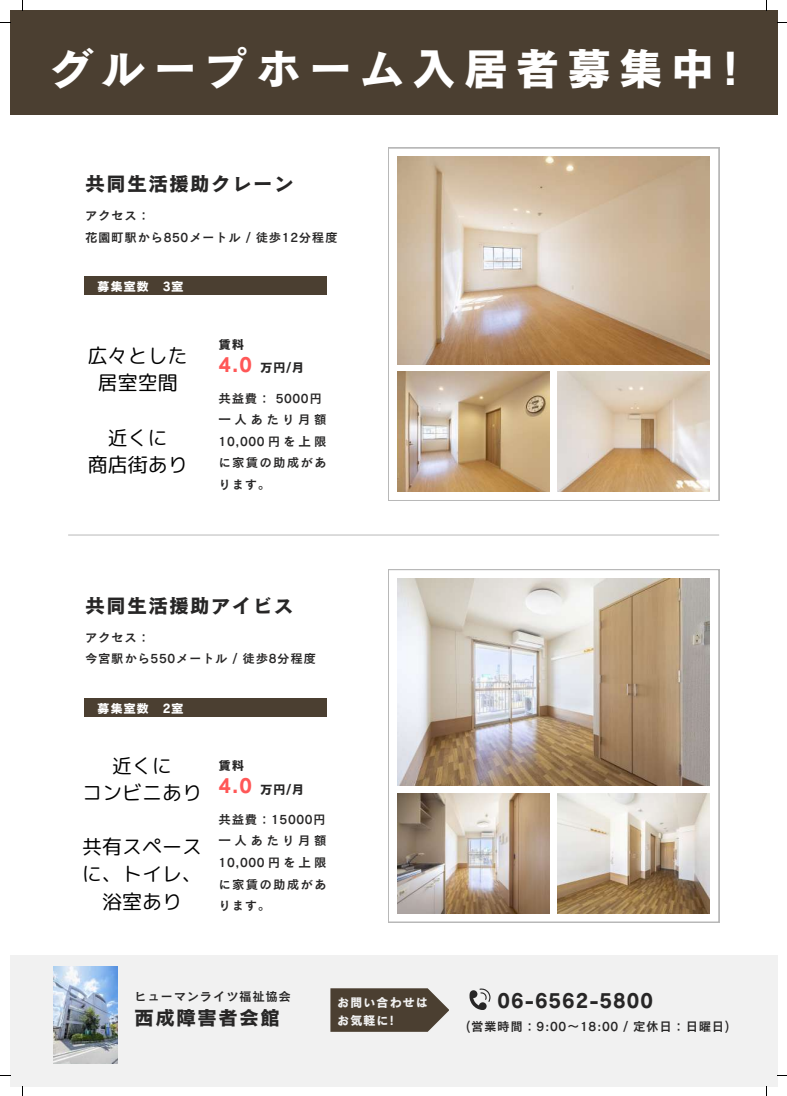
<style>
.page{position:relative;width:787px;height:1096px;background:#fff}
.page>*{position:absolute;margin:0;border:0;box-sizing:border-box;transform-origin:0 0}
.t1{font:45px "Canva Cezanne Pro N B";letter-spacing:.15em;color:#fff}
.t2{font:20px/27.2px "rounded mplus 1 p regular";color:#000;text-align:center}
.t3{font:20px "Canva Cezanne Pro N B";letter-spacing:.05em;color:#272626}
.t4{font:12.5px/21.5px "Canva Cezanne Pro N DB";letter-spacing:.05em;color:#272626}
.t5{font:12.5px/21.5px "Canva Cezanne Pro N DB";letter-spacing:.09em;color:#272626}
.t6{font:12.5px "Canva Cezanne Pro N B";letter-spacing:.05em;color:#272626}
.t7{font:12.5px/17.8px "Canva Cezanne Pro N B";letter-spacing:.05em;color:#f1f1f1}
.t8{font:12.5px "Canva Cezanne Pro N B";letter-spacing:.05em;color:#fff}
.s1{font-size:20px;color:#ff5757}
</style>
<div class="page">
<div style="left:10px;top:955px;width:767px;height:131px;background:#f1f1f1"></div>
<svg style="left:330px;top:988px;width:119px;height:43px;background:#5a5043"></svg>
<img style="left:53px;top:966px;width:65px;height:97px">
<div style="left:10px;top:10px;width:767px;height:105px;background:#4b3f31"></div>
<svg style="left:388px;top:148px;width:331px;height:353px"></svg>
<svg style="left:388px;top:569px;width:331px;height:353px"></svg>
<hr style="left:68px;top:534px;width:651px;height:1px;background:#b8b8b8">
<div style="left:85px;top:277px;width:242px;height:18px;background:#4b3f31"></div>
<div style="left:85px;top:698px;width:242px;height:18px;background:#4b3f31"></div>
<img style="left:397px;top:157px;width:312px;height:207px">
<img style="left:397px;top:372px;width:152px;height:120px">
<img style="left:558px;top:372px;width:152px;height:120px">
<img style="left:397px;top:578px;width:312px;height:207px">
<img style="left:397px;top:793px;width:152px;height:120px">
<img style="left:558px;top:793px;width:152px;height:120px">
<svg style="left:469px;top:988px;width:21px;height:21px"></svg>
<h1 class="t1" style="left:49px;top:45px;width:691px">グループホーム入居者募集中!</h1>
<h2 class="t3" style="left:85px;top:174px;width:210px">共同生活援助クレーン</h2>
<p class="t4" style="left:85px;top:205px;width:254px">アクセス：<br>花園町駅から850メートル / 徒歩12分程度</p>
<p class="t8" style="left:97px;top:280px;width:88px">募集室数 3室</p>
<h2 class="t2" style="left:88px;top:342px;width:101px">広々とした居室空間</h2>
<h2 class="t2" style="left:88px;top:423px;width:101px">近くに<br>商店街あり</h2>
<p class="t6" style="left:219px;top:337px;width:27px">賃料</p>
<p class="t6" style="left:219px;top:361px;width:84px"><span class="s1">4.0</span> 万円/月</p>
<p class="t5" style="left:219px;top:387px;width:109px">共益費： 5000円一人あたり月額<br>10,000 円を上限に家賃の助成があります。</p>
<h2 class="t3" style="left:85px;top:595px;width:210px">共同生活援助アイビス</h2>
<p class="t4" style="left:85px;top:626px;width:232px">アクセス：<br>今宮駅から550メートル / 徒歩8分程度</p>
<p class="t8" style="left:97px;top:701px;width:88px">募集室数 2室</p>
<h2 class="t2" style="left:82px;top:751px;width:121px">近くに<br>コンビニあり</h2>
<h2 class="t2" style="left:82px;top:832px;width:121px">共有スペースに、トイレ、浴室あり</h2>
<p class="t6" style="left:219px;top:759px;width:27px">賃料</p>
<p class="t6" style="left:219px;top:782px;width:84px"><span class="s1">4.0</span> 万円/月</p>
<p class="t4" style="left:219px;top:808px;width:109px;text-align:justify">共益費：15000円一人あたり月額10,000 円を上限に家賃の助成があります。</p>
<p class="t4" style="left:134px;top:985px;width:158px">ヒューマンライツ福祉協会</p>
<h2 class="t3" style="left:134px;top:1006px;width:147px">西成障害者会館</h2>
<p class="t7" style="left:337px;top:993px;width:93px">お問い合わせはお気軽に!</p>
<h2 class="t3" style="left:498px;top:990px;width:157px">06-6562-5800</h2>
<p class="t4" style="left:466px;top:1015px;width:265px">(営業時間：9:00～ 18:00 / 定休日：日曜日)</p>
</div>
